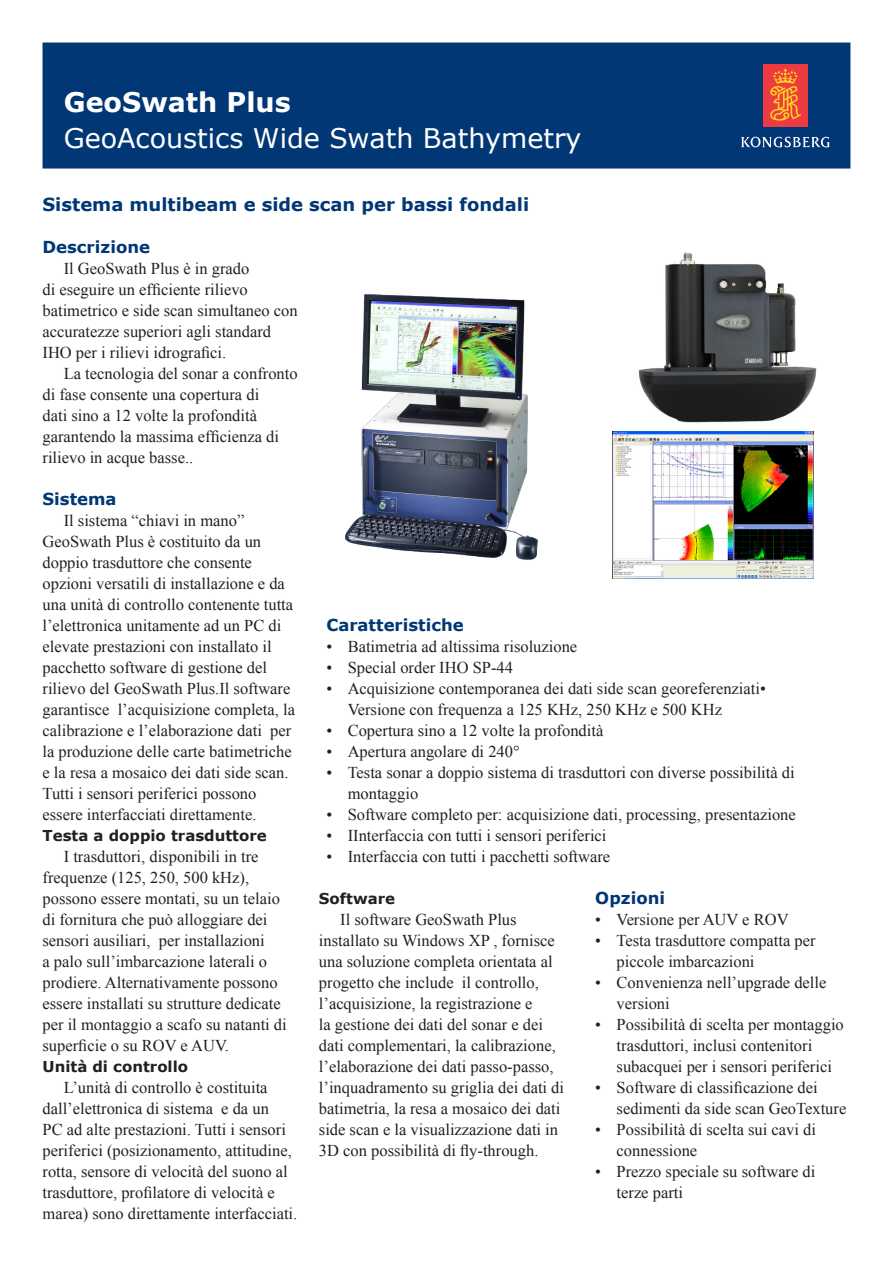
<style>
.page{position:relative;width:893px;height:1263px;background:#fff}
.page>*{position:absolute;margin:0;border:0;box-sizing:border-box;transform-origin:0 0}
.Title02{font:27px "Verdana";color:#fff}
.Title02-2{font:700 27px "Verdana";color:#fff}
.Title03{font:700 18px "Verdana";color:#013775}
.Bullet{font:16.5px/21px "Times New Roman";color:#231f20}
.Heading01{font:700 16.5px "Verdana";color:#013775}
.Heading02{font:700 15px "Verdana";color:#231f20}
</style>
<div class="page">
<div style="left:43px;top:43px;width:807px;height:126px;background:#013775;border:2px solid #013775"></div>
<svg style="left:741px;top:137px;width:88px;height:11px"></svg>
<div style="left:763px;top:64px;width:45px;height:62px;background:#ee3a41"></div>
<svg style="left:770px;top:69px;width:31px;height:52px"></svg>
<img style="left:638px;top:252px;width:179px;height:190px">
<img style="left:345px;top:294px;width:193px;height:266px">
<img style="left:612px;top:431px;width:201px;height:147px">
<p class="Title02-2" style="left:64px;top:85px;width:229px">GeoSwath Plus</p>
<p class="Title02" style="left:64px;top:121px;width:519px">GeoAcoustics Wide Swath Bathymetry</p>
<p class="Title03" style="left:43px;top:193px;width:488px">Sistema multibeam e side scan per bassi fondali</p>
<p class="Heading01" style="left:43px;top:236px;width:109px">Descrizione</p>
<p class="Bullet" style="left:43px;top:257px;width:257px;text-indent:21px">Il GeoSwath Plus è in grado<br>di eseguire un efficiente rilievo batimetrico e side scan simultaneo con accuratezze superiori agli standard IHO per i rilievi idrografici.</p>
<p class="Bullet" style="left:43px;top:362px;width:257px;text-indent:21px">La tecnologia del sonar a confronto di fase consente una copertura di<br>dati sino a 12 volte la profondità garantendo la massima efficienza di rilievo in acque basse..</p>
<p class="Heading01" style="left:43px;top:488px;width:76px">Sistema</p>
<p class="Bullet" style="left:43px;top:509px;width:254px;text-indent:21px">Il sistema “chiavi in mano” GeoSwath Plus è costituito da un doppio trasduttore che consente opzioni versatili di installazione e da una unità di controllo contenente tutta l’elettronica unitamente ad un PC di elevate prestazioni con installato il pacchetto software di gestione del rilievo del GeoSwath Plus.Il software garantisce l’acquisizione completa, la calibrazione e l’elaborazione dati per la produzione delle carte batimetriche e la resa a mosaico dei dati side scan.<br>Tutti i sensori periferici possono essere interfacciati direttamente.</p>
<p class="Heading02" style="left:43px;top:826px;width:226px">Testa a doppio trasduttore</p>
<p class="Bullet" style="left:43px;top:845px;width:246px;text-indent:21px">I trasduttori, disponibili in tre frequenze (125, 250, 500 kHz), possono essere montati, su un telaio di fornitura che può alloggiare dei sensori ausiliari, per installazioni<br>a palo sull’imbarcazione laterali o prodiere. Alternativamente possono essere installati su strutture dedicate per il montaggio a scafo su natanti di superficie o su ROV e AUV.</p>
<p class="Heading02" style="left:43px;top:1057px;width:147px">Unità di controllo</p>
<p class="Bullet" style="left:43px;top:1076px;width:256px;text-indent:21px">L’unità di controllo è costituita dall’elettronica di sistema e da un<br>PC ad alte prestazioni. Tutti i sensori periferici (posizionamento, attitudine, rotta, sensore di velocità del suono al trasduttore, profilatore di velocità e marea) sono direttamente interfacciati.</p>
<p class="Heading01" style="left:326px;top:614px;width:139px">Caratteristiche</p>
<p class="Bullet" style="left:326px;top:635px;width:252px">• Batimetria ad altissima risoluzione</p>
<p class="Bullet" style="left:326px;top:656px;width:188px">• Special order IHO SP-44</p>
<p class="Bullet" style="left:348px;top:677px;width:420px;text-indent:-21px">• Acquisizione contemporanea dei dati side scan georeferenziati•<br>Versione con frequenza a 125 KHz, 250 KHz e 500 KHz</p>
<p class="Bullet" style="left:326px;top:719px;width:278px">• Copertura sino a 12 volte la profondità</p>
<p class="Bullet" style="left:326px;top:740px;width:195px">• Apertura angolare di 240°</p>
<p class="Bullet" style="left:348px;top:761px;width:449px;text-indent:-21px">• Testa sonar a doppio sistema di trasduttori con diverse possibilità di montaggio</p>
<p class="Bullet" style="left:326px;top:803px;width:471px">• Software completo per: acquisizione dati, processing, presentazione</p>
<p class="Bullet" style="left:326px;top:824px;width:282px">• IInterfaccia con tutti i sensori periferici</p>
<p class="Bullet" style="left:326px;top:845px;width:285px">• Interfaccia con tutti i pacchetti software</p>
<p class="Heading02" style="left:319px;top:889px;width:78px">Software</p>
<p class="Bullet" style="left:319px;top:908px;width:247px;text-indent:21px">Il software GeoSwath Plus installato su Windows XP , fornisce una soluzione completa orientata al progetto che include il controllo, l’acquisizione, la registrazione e<br>la gestione dei dati del sonar e dei dati complementari, la calibrazione, l’elaborazione dei dati passo-passo, l’inquadramento su griglia dei dati di batimetria, la resa a mosaico dei dati side scan e la visualizzazione dati in 3D con possibilità di fly-through.</p>
<p class="Heading01" style="left:595px;top:887px;width:71px">Opzioni</p>
<p class="Bullet" style="left:595px;top:908px;width:195px">• Versione per AUV e ROV</p>
<p class="Bullet" style="left:617px;top:929px;width:201px;text-indent:-21px">• Testa trasduttore compatta per piccole imbarcazioni</p>
<p class="Bullet" style="left:617px;top:971px;width:211px;text-indent:-21px">• Convenienza nell’upgrade delle versioni</p>
<p class="Bullet" style="left:617px;top:1013px;width:229px;text-indent:-21px">• Possibilità di scelta per montaggio trasduttori, inclusi contenitori subacquei per i sensori periferici</p>
<p class="Bullet" style="left:617px;top:1076px;width:231px;text-indent:-21px">• Software di classificazione dei sedimenti da side scan GeoTexture</p>
<p class="Bullet" style="left:617px;top:1118px;width:201px;text-indent:-21px">• Possibilità di scelta sui cavi di connessione</p>
<p class="Bullet" style="left:617px;top:1160px;width:200px;text-indent:-21px">• Prezzo speciale su software di terze parti</p>
</div>
